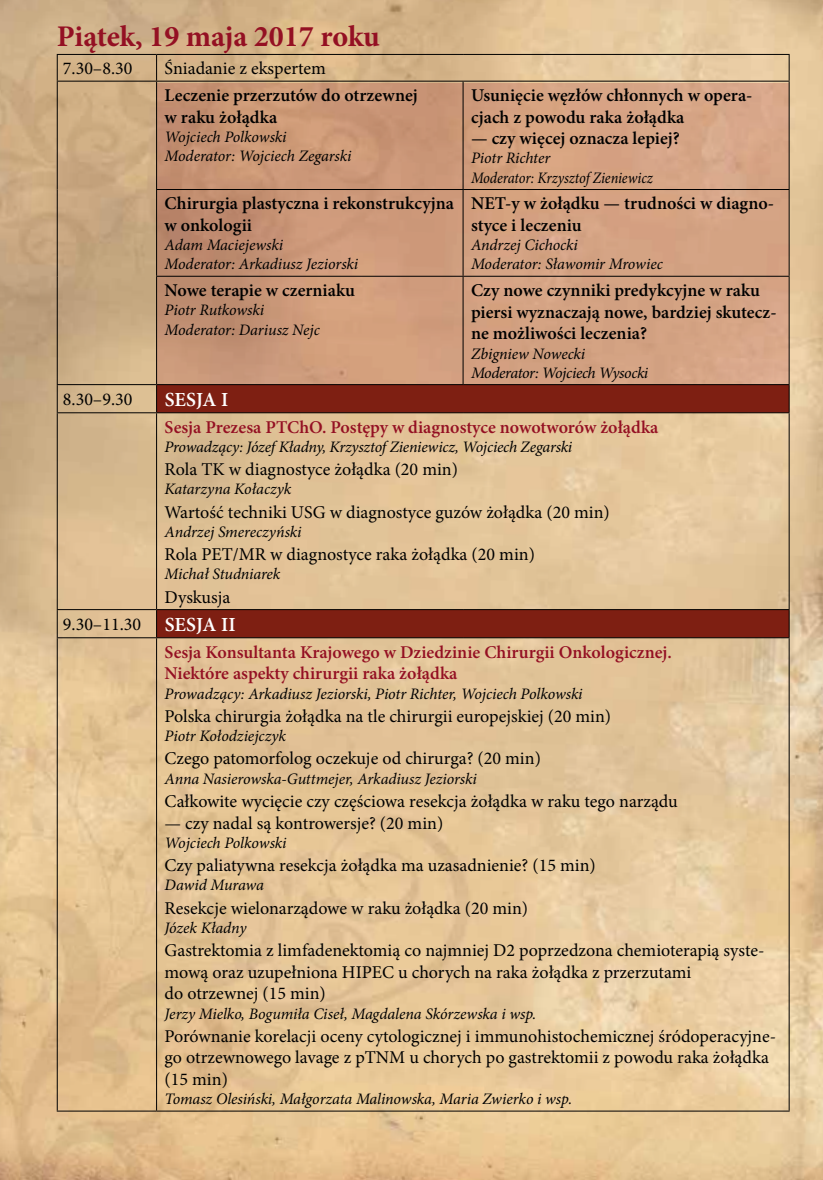
<style>
.page{position:relative;width:823px;height:1180px;background:#fff}
.page>*{position:absolute;margin:0;border:0;box-sizing:border-box;transform-origin:0 0}
.t1{font:700 30px "Minion Pro";letter-spacing:-.005em;color:#941023}
.t2{font:600 20px "Minion Pro";color:#fff}
.t3{font:18px/21.6px "Minion Pro";color:#000}
.t4{font:600 18px/21.6px "Minion Pro";color:#000}
.t5{font:600 18px "Minion Pro";color:#941023}
.t6{font:italic 16px/19.2px "Minion Pro";letter-spacing:-.01em;color:#000}
.s1{font-weight:600;font-size:20px;color:#fff}
</style>
<div class="page">
<img style="left:0;top:0;width:821px;height:1179px">
<div style="left:157px;top:83px;width:631px;height:328px;background:linear-gradient(to right,#c49071,#daa989)"></div>
<svg style="left:157px;top:385px;width:631px;height:252px;background:#cca07b"></svg>
<hr style="left:57px;top:54px;width:99px;height:1px;background:#000">
<svg style="left:57px;top:55px;width:1px;height:26px"></svg>
<hr style="left:156px;top:54px;width:307px;height:1px;background:#000">
<svg style="left:156px;top:55px;width:1px;height:26px"></svg>
<hr style="left:463px;top:54px;width:326px;height:1px;background:#000">
<svg style="left:788px;top:55px;width:1px;height:26px"></svg>
<hr style="left:57px;top:81px;width:99px;height:1px;background:#000">
<hr style="left:57px;top:82px;width:1px;height:107px;background:#000">
<hr style="left:57px;top:189px;width:1px;height:87px;background:#000">
<hr style="left:57px;top:276px;width:1px;height:108px;background:#000">
<hr style="left:156px;top:81px;width:307px;height:1px;background:#000">
<hr style="left:156px;top:82px;width:1px;height:107px;background:#000">
<hr style="left:463px;top:81px;width:326px;height:1px;background:#000">
<hr style="left:462px;top:82px;width:1px;height:107px;background:#000">
<hr style="left:788px;top:82px;width:1px;height:107px;background:#000">
<hr style="left:156px;top:189px;width:307px;height:1px;background:#000">
<hr style="left:156px;top:190px;width:1px;height:86px;background:#000">
<hr style="left:463px;top:189px;width:326px;height:1px;background:#000">
<hr style="left:462px;top:190px;width:1px;height:86px;background:#000">
<hr style="left:788px;top:190px;width:1px;height:86px;background:#000">
<hr style="left:156px;top:276px;width:307px;height:1px;background:#000">
<hr style="left:156px;top:277px;width:1px;height:107px;background:#000">
<hr style="left:463px;top:276px;width:326px;height:1px;background:#000">
<hr style="left:462px;top:277px;width:1px;height:107px;background:#000">
<hr style="left:788px;top:277px;width:1px;height:107px;background:#000">
<hr style="left:57px;top:384px;width:99px;height:1px;background:#000">
<svg style="left:57px;top:385px;width:1px;height:27px"></svg>
<hr style="left:57px;top:412px;width:99px;height:1px;background:#000">
<hr style="left:57px;top:413px;width:1px;height:196px;background:#000">
<hr style="left:156px;top:413px;width:1px;height:196px;background:#000">
<hr style="left:788px;top:413px;width:1px;height:196px;background:#000">
<hr style="left:57px;top:609px;width:99px;height:1px;background:#000">
<svg style="left:57px;top:610px;width:1px;height:27px"></svg>
<hr style="left:57px;top:637px;width:99px;height:1px;background:#000">
<hr style="left:57px;top:638px;width:1px;height:472px;background:#000">
<hr style="left:156px;top:638px;width:1px;height:472px;background:#000">
<hr style="left:788px;top:638px;width:1px;height:472px;background:#000">
<hr style="left:57px;top:1110px;width:99px;height:1px;background:#000">
<hr style="left:156px;top:384px;width:307px;height:1px;background:#000">
<svg style="left:156px;top:385px;width:1px;height:27px"></svg>
<hr style="left:463px;top:384px;width:326px;height:1px;background:#000">
<svg style="left:788px;top:385px;width:1px;height:27px"></svg>
<hr style="left:156px;top:412px;width:307px;height:1px;background:#000">
<hr style="left:463px;top:412px;width:326px;height:1px;background:#000">
<hr style="left:156px;top:609px;width:307px;height:1px;background:#000">
<svg style="left:156px;top:610px;width:1px;height:27px"></svg>
<hr style="left:463px;top:609px;width:326px;height:1px;background:#000">
<svg style="left:788px;top:610px;width:1px;height:27px"></svg>
<hr style="left:156px;top:637px;width:307px;height:1px;background:#000">
<hr style="left:463px;top:637px;width:326px;height:1px;background:#000">
<hr style="left:156px;top:1110px;width:307px;height:1px;background:#000">
<hr style="left:463px;top:1110px;width:326px;height:1px;background:#000">
<h1 class="t1" style="left:57px;top:15px;width:324px">Piątek, 19 maja 2017 roku</h1>
<p class="t3" style="left:63px;top:58px;width:71px">7.30–8.30</p>
<p class="t3" style="left:164px;top:58px;width:163px">Śniadanie z ekspertem</p>
<p class="t4" style="left:164px;top:84px;width:255px">Leczenie przerzutów do otrzewnej w raku żołądka</p>
<p class="t6" style="left:164px;top:127px;width:188px">Wojciech Polkowski<br>Moderator: Wojciech Zegarski</p>
<p class="t4" style="left:164px;top:193px;width:291px">Chirurgia plastyczna i rekonstrukcyjna w onkologii</p>
<p class="t6" style="left:164px;top:235px;width:195px">Adam Maciejewski<br>Moderator: Arkadiusz Jeziorski</p>
<p class="t4" style="left:164px;top:279px;width:192px">Nowe terapie w czerniaku</p>
<p class="t6" style="left:164px;top:300px;width:157px">Piotr Rutkowski<br>Moderator: Dariusz Nejc</p>
<p class="t4" style="left:471px;top:84px;width:283px">Usunięcie węzłów chłonnych w opera&shy;cjach z powodu raka żołądka</p>
<p class="t4" style="left:471px;top:128px;width:210px">— czy więcej oznacza lepiej?</p>
<p class="t6" style="left:471px;top:149px;width:183px">Piotr Richter<br>Moderator: Krzysztof Zieniewicz</p>
<p class="t4" style="left:471px;top:193px;width:304px">NET-y w żołądku — trudności w diagno&shy;styce i leczeniu</p>
<p class="t6" style="left:471px;top:235px;width:193px">Andrzej Cichocki<br>Moderator: Sławomir Mrowiec</p>
<p class="t4" style="left:471px;top:279px;width:307px">Czy nowe czynniki predykcyjne w raku piersi wyznaczają nowe, bardziej skutecz&shy;ne możliwości leczenia?</p>
<p class="t6" style="left:471px;top:344px;width:179px">Zbigniew Nowecki<br>Moderator: Wojciech Wysocki</p>
<p class="t3" style="left:63px;top:388px;width:71px">8.30–9.30</p>
<p class="t2" style="left:165px;top:385px;width:65px">Sesja I</p>
<p class="t5" style="left:164px;top:414px;width:495px">Sesja Prezesa PTChO. Postępy w diagnostyce nowotworów żołądka</p>
<p class="t6" style="left:164px;top:437px;width:409px">Prowadzący: Józef Kładny, Krzysztof Zieniewicz, Wojciech Zegarski</p>
<p class="t3" style="left:164px;top:458px;width:295px">Rola TK w diagnostyce żołądka (20 min)</p>
<p class="t6" style="left:164px;top:479px;width:128px">Katarzyna Kołaczyk</p>
<p class="t3" style="left:164px;top:501px;width:446px">Wartość techniki USG w diagnostyce guzów żołądka (20 min)</p>
<p class="t6" style="left:164px;top:522px;width:138px">Andrzej Smereczyński</p>
<p class="t3" style="left:164px;top:543px;width:371px">Rola PET/MR w diagnostyce raka żołądka (20 min)</p>
<p class="t6" style="left:164px;top:564px;width:117px">Michał Studniarek</p>
<p class="t3" style="left:164px;top:586px;width:67px">Dyskusja</p>
<p class="t3" style="left:63px;top:613px;width:174px">9.30–11.30 <span class="s1">Sesja II</span></p>
<p class="t5" style="left:164px;top:639px;width:508px">Sesja Konsultanta Krajowego w Dziedzinie Chirurgii Onkologicznej.</p>
<p class="t5" style="left:164px;top:661px;width:294px">Niektóre aspekty chirurgii raka żołądka</p>
<p class="t6" style="left:164px;top:683px;width:419px">Prowadzący: Arkadiusz Jeziorski, Piotr Richter, Wojciech Polkowski</p>
<p class="t3" style="left:164px;top:705px;width:448px">Polska chirurgia żołądka na tle chirurgii europejskiej (20 min)</p>
<p class="t6" style="left:164px;top:726px;width:123px">Piotr Kołodziejczyk</p>
<p class="t3" style="left:164px;top:747px;width:377px">Czego patomorfolog oczekuje od chirurga? (20 min)</p>
<p class="t6" style="left:164px;top:768px;width:313px">Anna Nasierowska-Guttmejer, Arkadiusz Jeziorski</p>
<p class="t3" style="left:164px;top:790px;width:514px">Całkowite wycięcie czy częściowa resekcja żołądka w raku tego narządu</p>
<p class="t3" style="left:164px;top:811px;width:280px">— czy nadal są kontrowersje? (20 min)</p>
<p class="t6" style="left:164px;top:832px;width:123px">Wojciech Polkowski</p>
<p class="t3" style="left:164px;top:854px;width:432px">Czy paliatywna resekcja żołądka ma uzasadnienie? (15 min)</p>
<p class="t6" style="left:164px;top:875px;width:101px">Dawid Murawa</p>
<p class="t3" style="left:164px;top:896px;width:365px">Resekcje wielonarządowe w raku żołądka (20 min)</p>
<p class="t6" style="left:164px;top:917px;width:83px">Józek Kładny</p>
<p class="t3" style="left:164px;top:939px;width:601px">Gastrektomia z limfadenektomią co najmniej D2 poprzedzona chemioterapią syste&shy;mową oraz uzupełniona HIPEC u chorych na raka żołądka z przerzutami<br>do otrzewnej (15 min)</p>
<p class="t6" style="left:164px;top:1003px;width:373px">Jerzy Mielko, Bogumiła Ciseł, Magdalena Skórzewska i wsp.</p>
<p class="t3" style="left:164px;top:1025px;width:612px">Porównanie korelacji oceny cytologicznej i immunohistochemicznej śródoperacyjne&shy;go otrzewnowego lavage z pTNM u chorych po gastrektomii z powodu raka żołądka (15 min)</p>
<p class="t6" style="left:164px;top:1089px;width:409px">Tomasz Olesiński, Małgorzata Malinowska, Maria Zwierko i wsp.</p>
</div>
